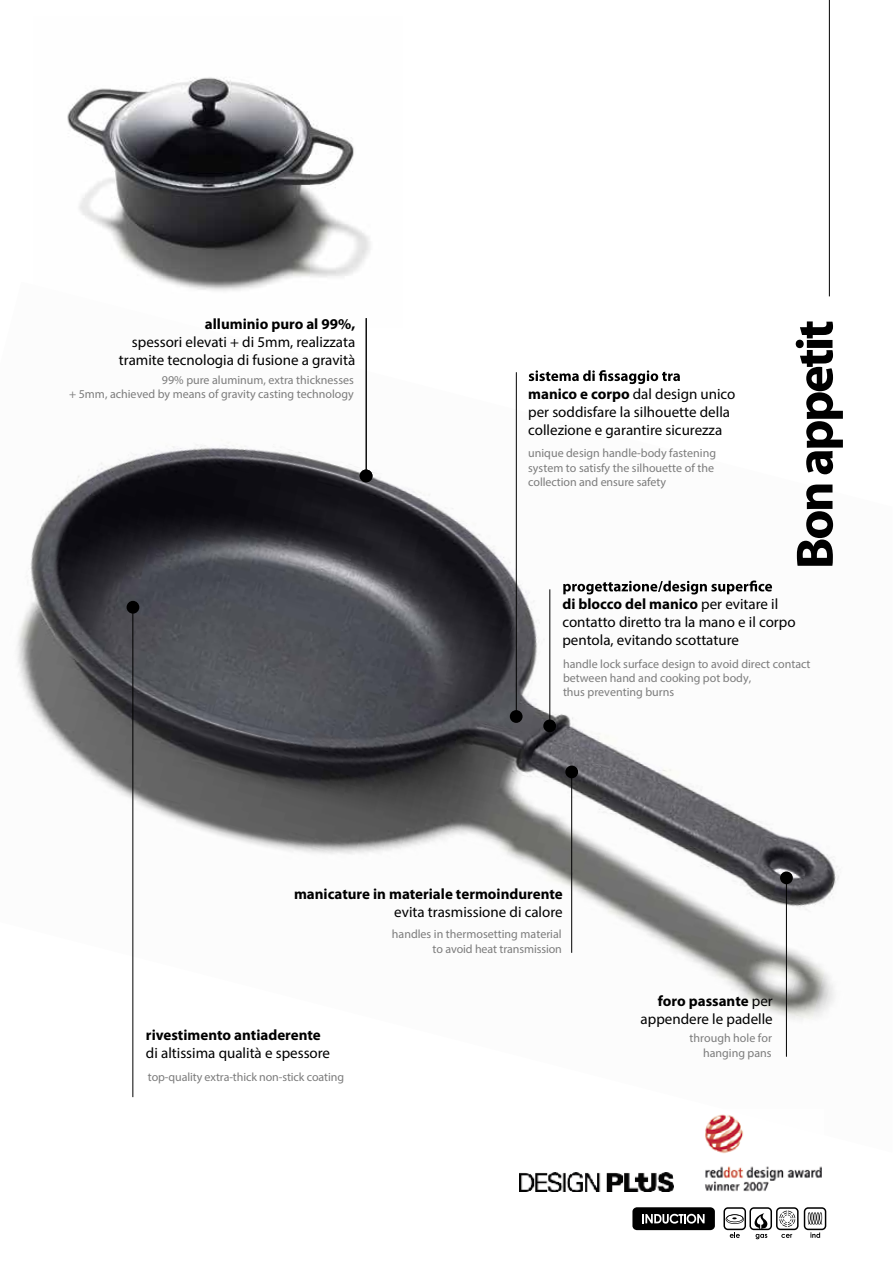
<style>
.page{position:relative;width:893px;height:1263px;background:#fff}
.page>*{position:absolute;margin:0;border:0;box-sizing:border-box;transform-origin:0 0}
.t1{font:700 52.5px "Myriad Pro";letter-spacing:-.05em;color:#000}
.t2{font:15px/18px "Myriad Pro";color:#000;text-align:right}
.t3{font:700 15px "Myriad Pro";color:#000}
.t4{font:12px/14.4px "Myriad Pro";color:#7c7c7c;text-align:right}
.s1{font-weight:700}
</style>
<div class="page">
<img style="left:67px;top:77px;width:303px;height:205px">
<img style="left:17px;top:282px;width:823px;height:816px">
<div style="left:632px;top:1207px;width:83px;height:23px;background:#000;border-radius:5px"></div>
<svg style="left:642px;top:1214px;width:63px;height:9px"></svg>
<svg style="left:723px;top:1207px;width:103px;height:32px"></svg>
<hr style="left:829px;top:0;width:1px;height:296px;background:#000">
<hr style="left:571px;top:770px;width:1px;height:183px;background:#000">
<hr style="left:132px;top:608px;width:1px;height:489px;background:#000">
<div style="left:127px;top:601px;width:12px;height:13px;background:#000;border-radius:50%"></div>
<div style="left:565px;top:765px;width:13px;height:13px;background:#000;border-radius:50%"></div>
<hr style="left:786px;top:880px;width:1px;height:177px;background:#000">
<div style="left:780px;top:871px;width:13px;height:13px;background:#000;border-radius:50%"></div>
<img style="left:705px;top:1114px;width:117px;height:78px">
<img style="left:519px;top:1172px;width:154px;height:20px">
<hr style="left:516px;top:372px;width:1px;height:347px;background:#000">
<div style="left:510px;top:710px;width:13px;height:13px;background:#000;border-radius:50%"></div>
<svg style="left:529px;top:370px;width:151px;height:14px"></svg>
<hr style="left:549px;top:589px;width:1px;height:139px;background:#000">
<div style="left:543px;top:719px;width:13px;height:13px;background:#000;border-radius:50%"></div>
<svg style="left:563px;top:580px;width:209px;height:14px"></svg>
<hr style="left:366px;top:318px;width:1px;height:163px;background:#000">
<div style="left:360px;top:469px;width:12px;height:13px;background:#000;border-radius:50%"></div>
<p class="t3" style="left:205px;top:314px;width:152px">alluminio puro al 99%,</p>
<p class="t2" style="left:119px;top:333px;width:238px">spessori elevati + di 5mm, realizzata tramite tecnologia di fusione a gravità</p>
<p class="t4" style="left:69px;top:372px;width:286px">99% pure aluminum, extra thicknesses<br>+ 5mm, achieved by means of gravity casting technology</p>
<p class="t2" style="left:528px;top:385px;width:209px;text-align:left"><span class="s1">manico e corpo</span> dal design unico per soddisfare la silhouette della collezione e garantire sicurezza</p>
<p class="t4" style="left:528px;top:446px;width:189px;text-align:left">unique design handle-body fastening system to satisfy the silhouette of the collection and ensure safety</p>
<h1 class="t1" style="left:781px;top:569px;width:251px;rotate:-90deg">Bon appetit</h1>
<p class="t2" style="left:562px;top:595px;width:235px;text-align:left"><span class="s1">di blocco del manico</span> per evitare il contatto diretto tra la mano e il corpo pentola, evitando scottature</p>
<p class="t4" style="left:563px;top:656px;width:249px;text-align:left">handle lock surface design to avoid direct contact between hand and cooking pot body,<br>thus preventing burns</p>
<p class="t3" style="left:294px;top:884px;width:270px">manicature in materiale termoindurente</p>
<p class="t2" style="left:394px;top:903px;width:170px">evita trasmissione di calore</p>
<p class="t3" style="left:146px;top:1025px;width:176px">rivestimento antiaderente</p>
<p class="t2" style="left:146px;top:1044px;width:186px">di altissima qualità e spessore</p>
<p class="t4" style="left:148px;top:1070px;width:198px">top-quality extra-thick non-stick coating</p>
<p class="t4" style="left:392px;top:927px;width:171px">handles in thermosetting material to avoid heat transmission</p>
<p class="t2" style="left:641px;top:992px;width:134px"><span class="s1">foro passante</span> per appendere le padelle</p>
<p class="t4" style="left:690px;top:1031px;width:84px">through hole for hanging pans</p>
</div>
